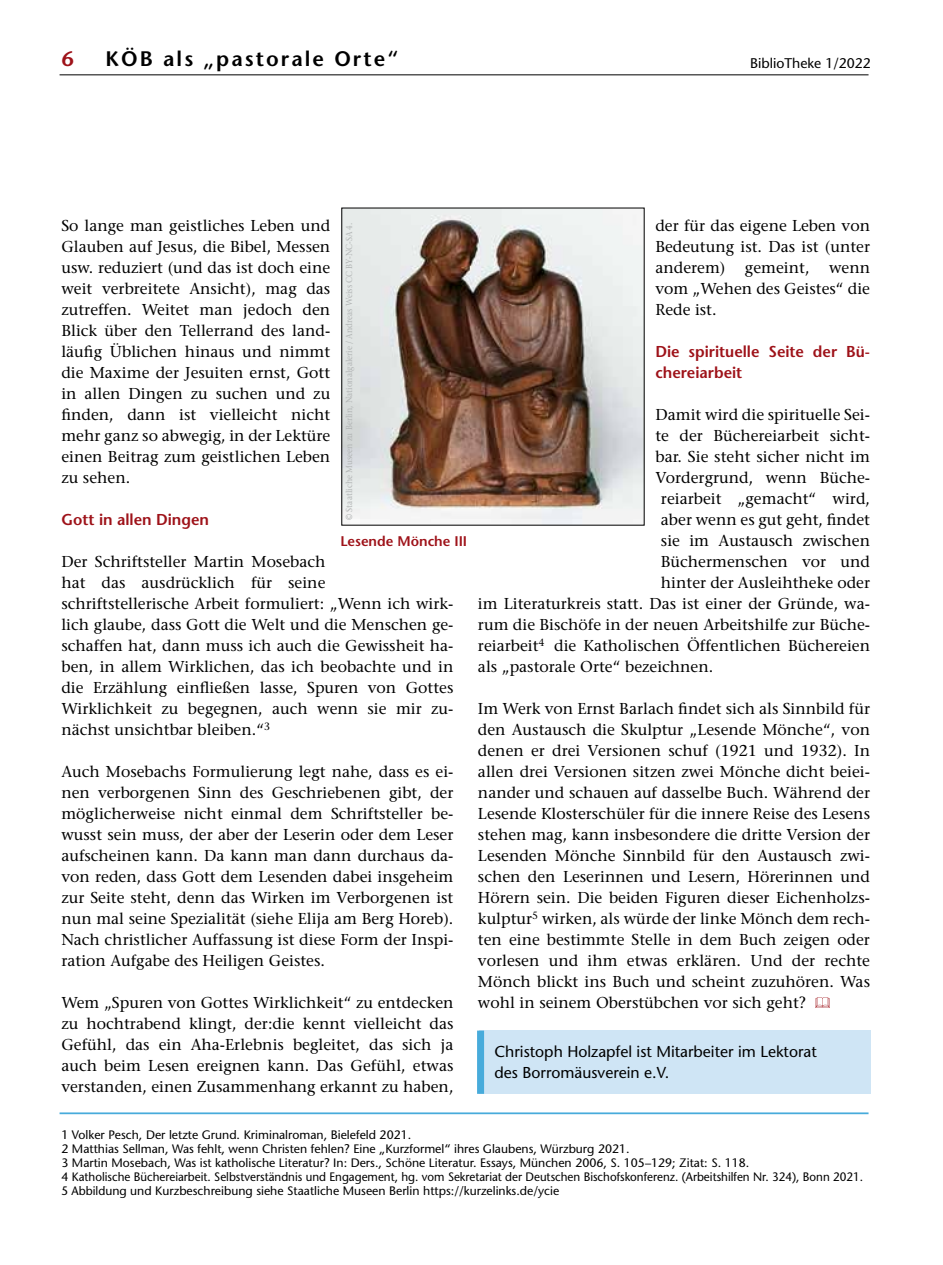
<style>
.page{position:relative;width:943px;height:1265px;background:#fff}
.page>*{position:absolute;margin:0;border:0;box-sizing:border-box;transform-origin:0 0}
.t1{font:600 21px "Stone Sans";letter-spacing:.1em;color:#000}
.t2{font:600 21px "Stone Sans";color:#9e1219}
.t3{font:15.75px/21px "Stone Serif";color:#000;text-align:justify}
.t4{font:15.75px/21px "Stone Sans";color:#000}
.t5{font:600 15.75px/21px "Stone Sans";color:#9e1219}
.t6{font:14px "Stone Sans";color:#000}
.t7{font:600 14px "Stone Sans";color:#9e1219}
.t8{font:12.25px/14px "Stone Sans";color:#000}
.t9{font:8.75px "Stone Serif";color:#b1b4b4;scale:.92 1}
.s1{font-family:"Stone Sans"}
</style>
<div class="page">
<hr style="left:60px;top:74px;width:808px;height:1px;background:#000">
<svg style="left:815px;top:997px;width:15px;height:11px"></svg>
<div style="left:479px;top:1031px;width:392px;height:63px;background:#cfe5f5"></div>
<div style="left:477px;top:1031px;width:7px;height:63px;background:#47abdb"></div>
<img style="left:343px;top:210px;width:299px;height:313px">
<hr style="left:60px;top:1112px;width:808px;height:2px;background:#47abdb">
<h1 class="t2" style="left:62px;top:46px;width:14px">6</h1>
<h1 class="t1" style="left:105px;top:46px;width:294px">KÖB als „pastorale Orte“</h1>
<p class="t6" style="left:750px;top:55px;width:122px">BiblioTheke 1/2022</p>
<p class="t3" style="left:61px;top:215px;width:270px">So lange man geistliches Leben und Glauben auf Jesus, die Bibel, Messen usw. reduziert (und das ist doch eine weit verbreitete Ansicht), mag das zutreffen. Weitet man jedoch den Blick über den Tellerrand des land&shy;läufig Üblichen hinaus und nimmt die Maxime der Jesuiten ernst, Gott in allen Dingen zu suchen und zu finden, dann ist vielleicht nicht mehr ganz so abwegig, in der Lektüre einen Beitrag zum geistlichen Leben zu sehen.</p>
<p class="t5" style="left:61px;top:509px;width:149px">Gott in allen Dingen</p>
<p class="t3" style="left:61px;top:551px;width:393px;text-align:left">Der Schriftsteller Martin Mosebach<br>hat das ausdrücklich für seine schriftstellerische Arbeit formuliert: „Wenn ich wirk&shy;lich glaube, dass Gott die Welt und die Menschen ge&shy;schaffen hat, dann muss ich auch die Gewissheit ha&shy;ben, in allem Wirklichen, das ich beobachte und in die Erzählung einfließen lasse, Spuren von Gottes Wirklichkeit zu begegnen, auch wenn sie mir zu&shy;nächst unsichtbar bleiben.“<sup>3</sup></p>
<p class="t3" style="left:61px;top:761px;width:393px">Auch Mosebachs Formulierung legt nahe, dass es ei&shy;nen verborgenen Sinn des Geschriebenen gibt, der möglicherweise nicht einmal dem Schriftsteller be&shy;wusst sein muss, der aber der Leserin oder dem Leser aufscheinen kann. Da kann man dann durchaus da&shy;von reden, dass Gott dem Lesenden dabei insgeheim zur Seite steht, denn das Wirken im Verborgenen ist nun mal seine Spezialität (siehe Elija am Berg Horeb).<br>Nach christlicher Auffassung ist diese Form der Inspi&shy;ration Aufgabe des Heiligen Geistes.</p>
<p class="t3" style="left:61px;top:992px;width:393px">Wem „Spuren von Gottes Wirklichkeit“ zu entdecken zu hochtrabend klingt, der:die kennt vielleicht das Gefühl, das ein Aha-Erlebnis begleitet, das sich ja auch beim Lesen ereignen kann. Das Gefühl, etwas verstanden, einen Zusammenhang erkannt zu haben,</p>
<p class="t9" style="left:344px;top:520px;width:325px;rotate:-90deg"><span class="s1">©</span> Staatliche Museen zu Berlin, Nationalgalerie / Andreas Weiss CC BY-NC-SA 4.</p>
<p class="t7" style="left:340px;top:532px;width:128px">Lesende Mönche III</p>
<p class="t3" style="left:655px;top:215px;width:216px">der für das eigene Leben von Bedeutung ist. Das ist (unter anderem) gemeint, wenn vom „Wehen des Geistes“ die Rede ist.</p>
<p class="t5" style="left:655px;top:341px;width:216px">Die spirituelle Seite der Bü&shy;chereiarbeit</p>
<p class="t3" style="left:655px;top:404px;width:216px">Damit wird die spirituelle Sei-</p>
<p class="t3" style="left:655px;top:425px;width:216px">te der Büchereiarbeit sicht-</p>
<p class="t3" style="left:655px;top:446px;width:216px">bar. Sie steht sicher nicht im</p>
<p class="t3" style="left:655px;top:467px;width:216px">Vordergrund, wenn Büche-</p>
<p class="t3" style="left:661px;top:488px;width:211px">reiarbeit „gemacht“ wird,</p>
<p class="t3" style="left:661px;top:509px;width:211px">aber wenn es gut geht, findet</p>
<p class="t3" style="left:661px;top:530px;width:211px">sie im Austausch zwischen</p>
<p class="t3" style="left:661px;top:551px;width:211px">Büchermenschen vor und</p>
<p class="t3" style="left:661px;top:572px;width:211px">hinter der Ausleihtheke oder</p>
<p class="t3" style="left:478px;top:593px;width:393px">im Literaturkreis statt. Das ist einer der Gründe, wa-</p>
<p class="t3" style="left:478px;top:614px;width:393px">rum die Bischöfe in der neuen Arbeitshilfe zur Büche-</p>
<p class="t3" style="left:478px;top:635px;width:393px">reiarbeit<sup>4</sup> die Katholischen Öffentlichen Büchereien</p>
<p class="t3" style="left:478px;top:656px;width:237px">als „pastorale Orte“ bezeichnen.</p>
<p class="t3" style="left:478px;top:698px;width:393px">Im Werk von Ernst Barlach findet sich als Sinnbild für den Austausch die Skulptur „Lesende Mönche“, von denen er drei Versionen schuf (1921 und 1932). In allen drei Versionen sitzen zwei Mönche dicht beiei&shy;nander und schauen auf dasselbe Buch. Während der Lesende Klosterschüler für die innere Reise des Lesens stehen mag, kann insbesondere die dritte Version der Lesenden Mönche Sinnbild für den Austausch zwi&shy;schen den Leserinnen und Lesern, Hörerinnen und Hörern sein. Die beiden Figuren dieser Eichenholzs&shy;kulptur<sup>5</sup> wirken, als würde der linke Mönch dem rech&shy;ten eine bestimmte Stelle in dem Buch zeigen oder vorlesen und ihm etwas erklären. Und der rechte Mönch blickt ins Buch und scheint zuzuhören. Was wohl in seinem Oberstübchen vor sich geht?</p>
<p class="t4" style="left:494px;top:1041px;width:324px">Christoph Holzapfel ist Mitarbeiter im Lektorat des Borromäusverein e.V.</p>
<p class="t8" style="left:61px;top:1127px;width:803px">1 Volker Pesch, Der letzte Grund. Kriminalroman, Bielefeld 2021.<br>2 Matthias Sellman, Was fehlt, wenn Christen fehlen? Eine „Kurzformel“ ihres Glaubens, Würzburg 2021.<br>3 Martin Mosebach, Was ist katholische Literatur? In: Ders., Schöne Literatur. Essays, München 2006, S. 105–129; Zitat: S. 118.<br>4 Katholische Büchereiarbeit. Selbstverständnis und Engagement, hg. vom Sekretariat der Deutschen Bischofskonferenz. (Arbeitshilfen Nr. 324), Bonn 2021.<br>5 Abbildung und Kurzbeschreibung siehe Staatliche Museen Berlin https://kurzelinks.de/ycie</p>
</div>
